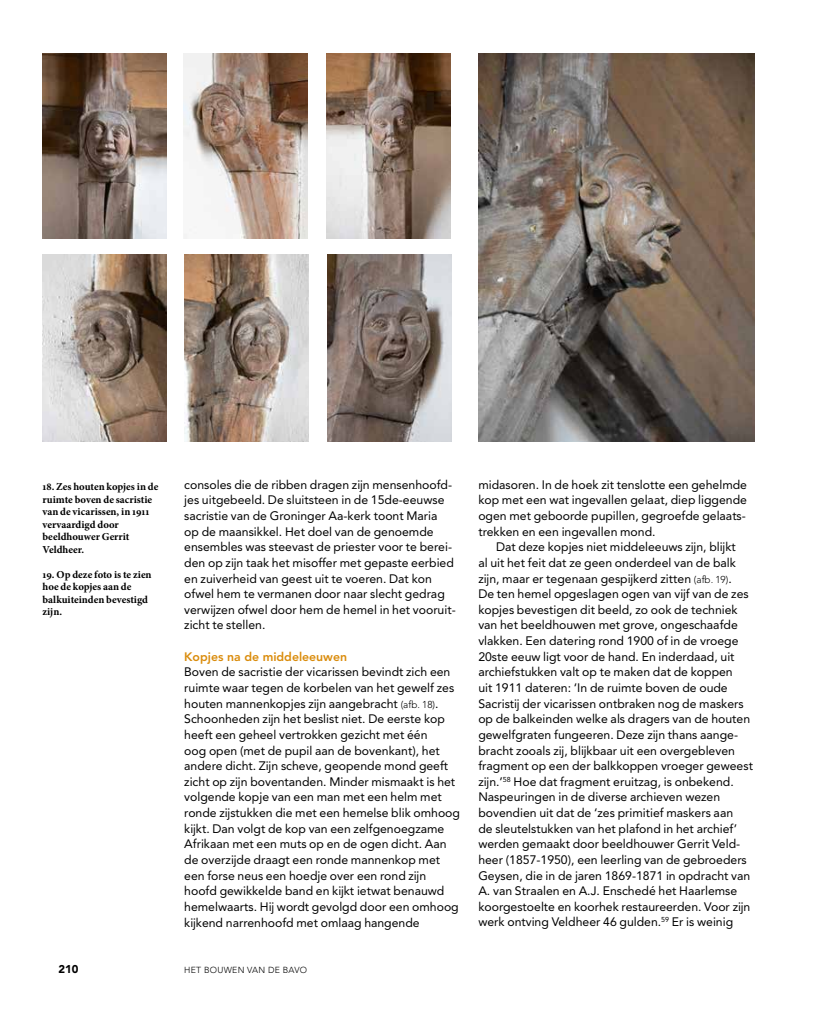
<style>
.page{position:relative;width:815px;height:1028px;background:#fff}
.page>*{position:absolute;margin:0;border:0;box-sizing:border-box;transform-origin:0 0}
.t1{font:12.25px/15.6px "Avenir LT Pro";color:#000}
.t2{font:800 12.25px "Avenir LT Pro";color:#da8c0c}
.t3{font:900 11.25px "Avenir LT Pro";color:#000}
.t4{font:700 10.62px/12.5px "Minion Pro";color:#000}
.t5{font:300 8.75px "Avenir LT Pro";letter-spacing:.03em;color:#000}
.s1{font-weight:300;font-size:10px}
</style>
<div class="page">
<img style="left:43px;top:54px;width:124px;height:185px">
<img style="left:184px;top:53px;width:124px;height:186px">
<img style="left:327px;top:53px;width:124px;height:186px">
<img style="left:42px;top:254px;width:124px;height:188px">
<img style="left:184px;top:254px;width:124px;height:188px">
<img style="left:327px;top:254px;width:124px;height:188px">
<img style="left:479px;top:54px;width:276px;height:388px">
<p class="t4" style="left:43px;top:480px;width:117px">18. Zes houten kopjes in de ruimte boven de sacristie van de vicarissen, in 1911 vervaardigd door beeldhouwer Gerrit<br>Veldheer.</p>
<p class="t4" style="left:43px;top:568px;width:111px">19. Op deze foto is te zien hoe de kopjes aan de balkuiteinden bevestigd zijn.</p>
<p class="t1" style="left:184px;top:476px;width:273px">consoles die de ribben dragen zijn mensenhoofd&shy;jes uitgebeeld. De sluitsteen in de 15de-eeuwse sacristie van de Groninger Aa-kerk toont Maria<br>op de maansikkel. Het doel van de genoemde ensembles was steevast de priester voor te berei&shy;den op zijn taak het misoffer met gepaste eerbied en zuiverheid van geest uit te voeren. Dat kon ofwel hem te vermanen door naar slecht gedrag verwijzen ofwel door hem de hemel in het vooruit&shy;zicht te stellen.</p>
<p class="t2" style="left:184px;top:649px;width:164px">Kopjes na de middeleeuwen</p>
<p class="t1" style="left:184px;top:664px;width:277px">Boven de sacristie der vicarissen bevindt zich een ruimte waar tegen de korbelen van het gewelf zes houten mannenkopjes zijn aangebracht <span class="s1">(afb. 18)</span>.<br>Schoonheden zijn het beslist niet. De eerste kop heeft een geheel vertrokken gezicht met één<br>oog open (met de pupil aan de bovenkant), het andere dicht. Zijn scheve, geopende mond geeft zicht op zijn boventanden. Minder mismaakt is het volgende kopje van een man met een helm met ronde zijstukken die met een hemelse blik omhoog kijkt. Dan volgt de kop van een zelfgenoegzame Afrikaan met een muts op en de ogen dicht. Aan de overzijde draagt een ronde mannenkop met een forse neus een hoedje over een rond zijn hoofd gewikkelde band en kijkt ietwat benauwd hemelwaarts. Hij wordt gevolgd door een omhoog kijkend narrenhoofd met omlaag hangende</p>
<p class="t3" style="left:58px;top:962px;width:21px">210</p>
<p class="t5" style="left:184px;top:965px;width:124px">HET BOUWEN VAN DE BAVO</p>
<p class="t1" style="left:478px;top:476px;width:270px;text-align:justify">midasoren. In de hoek zit tenslotte een gehelmde kop met een wat ingevallen gelaat, diep liggende ogen met geboorde pupillen, gegroefde gelaats&shy;trekken en een ingevallen mond.</p>
<p class="t1" style="left:478px;top:539px;width:276px;text-indent:18px">Dat deze kopjes niet middeleeuws zijn, blijkt<br>al uit het feit dat ze geen onderdeel van de balk zijn, maar er tegenaan gespijkerd zitten <span class="s1">(afb. 19)</span>.<br>De ten hemel opgeslagen ogen van vijf van de zes kopjes bevestigen dit beeld, zo ook de techniek van het beeldhouwen met grove, ongeschaafde vlakken. Een datering rond 1900 of in de vroege 20ste eeuw ligt voor de hand. En inderdaad, uit archiefstukken valt op te maken dat de koppen<br>uit 1911 dateren: ‘In de ruimte boven de oude Sacristij der vicarissen ontbraken nog de maskers op de balkeinden welke als dragers van de houten gewelfgraten fungeeren. Deze zijn thans aange&shy;bracht zooals zij, blijkbaar uit een overgebleven fragment op een der balkkoppen vroeger geweest zijn.’<sup>58</sup> Hoe dat fragment eruitzag, is onbekend.<br>Naspeuringen in de diverse archieven wezen bovendien uit dat de ‘zes primitief maskers aan<br>de sleutelstukken van het plafond in het archief’ werden gemaakt door beeldhouwer Gerrit Veld&shy;heer (1857-1950), een leerling van de gebroeders Geysen, die in de jaren 1869-1871 in opdracht van A. van Straalen en A.J. Enschedé het Haarlemse koorgestoelte en koorhek restaureerden. Voor zijn werk ontving Veldheer 46 gulden.<sup>59</sup> Er is weinig</p>
</div>
